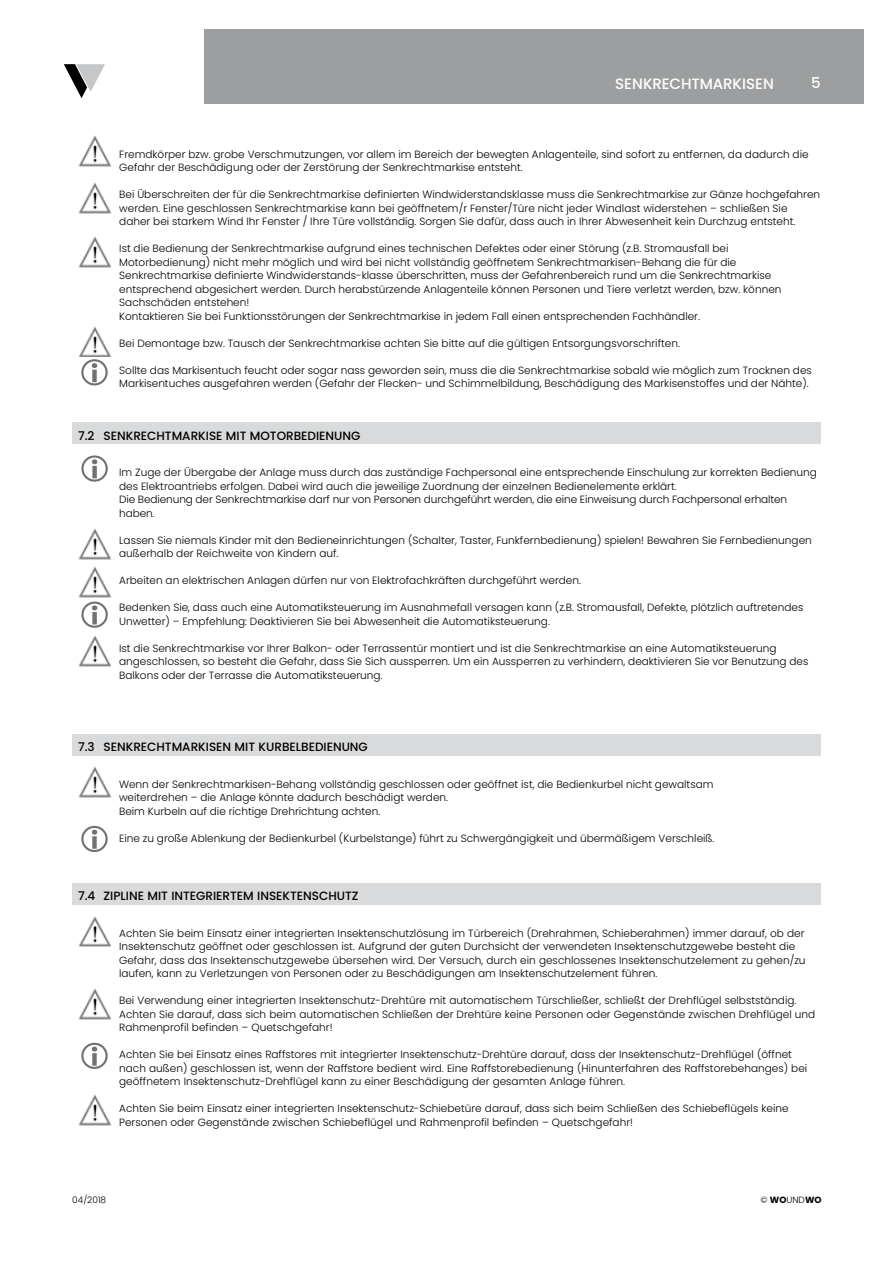
<style>
.page{position:relative;width:893px;height:1263px;background:#fff}
.page>*{position:absolute;margin:0;border:0;box-sizing:border-box;transform-origin:0 0}
.t1{font:500 15px "Poppins";letter-spacing:-.005em;color:#fff}
.t2{font:500 12px "Poppins";color:#000}
.t3{font:300 10.5px/13.5px "Poppins";color:#000}
.t4{font:300 9px "Poppins";color:#000}
.s1{font-weight:700}
</style>
<div class="page">
<svg style="left:64px;top:64px;width:41px;height:34px"></svg>
<div style="left:204px;top:30px;width:659px;height:74px;background:#9c9e9f"></div>
<img style="left:78px;top:135px;width:34px;height:32px">
<img style="left:78px;top:182px;width:34px;height:32px">
<img style="left:78px;top:236px;width:34px;height:32px">
<img style="left:78px;top:326px;width:34px;height:31px">
<svg style="left:81px;top:359px;width:27px;height:26px"></svg>
<div style="left:72px;top:423px;width:749px;height:21px;background:#d9dadb"></div>
<svg style="left:81px;top:455px;width:27px;height:27px"></svg>
<img style="left:78px;top:528px;width:34px;height:32px">
<img style="left:78px;top:566px;width:34px;height:32px">
<svg style="left:81px;top:601px;width:27px;height:27px"></svg>
<img style="left:78px;top:635px;width:34px;height:32px">
<div style="left:72px;top:734px;width:749px;height:21px;background:#d9dadb"></div>
<div style="left:72px;top:883px;width:749px;height:22px;background:#d9dadb"></div>
<img style="left:78px;top:766px;width:34px;height:32px">
<svg style="left:81px;top:826px;width:27px;height:26px"></svg>
<img style="left:78px;top:916px;width:34px;height:31px">
<img style="left:78px;top:988px;width:34px;height:32px">
<svg style="left:81px;top:1043px;width:27px;height:26px"></svg>
<img style="left:78px;top:1094px;width:34px;height:32px">
<h1 class="t1" style="left:615px;top:75px;width:160px">SENKRECHTMARKISEN</h1>
<h1 class="t1" style="left:811px;top:74px;width:11px">5</h1>
<p class="t3" style="left:119px;top:147px;width:691px">Fremdkörper bzw. grobe Verschmutzungen, vor allem im Bereich der bewegten Anlagenteile, sind sofort zu entfernen, da dadurch die<br>Gefahr der Beschädigung oder der Zerstörung der Senkrechtmarkise entsteht.</p>
<p class="t3" style="left:119px;top:188px;width:702px">Bei Überschreiten der für die Senkrechtmarkise definierten Windwiderstandsklasse muss die Senkrechtmarkise zur Gänze hochgefahren werden. Eine geschlossen Senkrechtmarkise kann bei geöffnetem/r Fenster/Türe nicht jeder Windlast widerstehen – schließen Sie daher bei starkem Wind Ihr Fenster / Ihre Türe vollständig. Sorgen Sie dafür, dass auch in Ihrer Abwesenheit kein Durchzug entsteht.</p>
<p class="t3" style="left:119px;top:242px;width:664px">Ist die Bedienung der Senkrechtmarkise aufgrund eines technischen Defektes oder einer Störung (z.B. Stromausfall bei Motorbedienung) nicht mehr möglich und wird bei nicht vollständig geöffnetem Senkrechtmarkisen-Behang die für die Senkrechtmarkise definierte Windwiderstands-klasse überschritten, muss der Gefahrenbereich rund um die Senkrechtmarkise entsprechend abgesichert werden. Durch herabstürzende Anlagenteile können Personen und Tiere verletzt werden, bzw. können Sachschäden entstehen!<br>Kontaktieren Sie bei Funktionsstörungen der Senkrechtmarkise in jedem Fall einen entsprechenden Fachhändler.</p>
<p class="t3" style="left:119px;top:336px;width:562px">Bei Demontage bzw. Tausch der Senkrechtmarkise achten Sie bitte auf die gültigen Entsorgungsvorschriften.</p>
<p class="t3" style="left:119px;top:363px;width:694px">Sollte das Markisentuch feucht oder sogar nass geworden sein, muss die die Senkrechtmarkise sobald wie möglich zum Trocknen des<br>Markisentuches ausgefahren werden (Gefahr der Flecken- und Schimmelbildung, Beschädigung des Markisenstoffes und der Nähte).</p>
<p class="t2" style="left:78px;top:429px;width:284px">7.2 SENKRECHTMARKISE MIT MOTORBEDIENUNG</p>
<p class="t3" style="left:119px;top:466px;width:699px">Im Zuge der Übergabe der Anlage muss durch das zuständige Fachpersonal eine entsprechende Einschulung zur korrekten Bedienung des Elektroantriebs erfolgen. Dabei wird auch die jeweilige Zuordnung der einzelnen Bedienelemente erklärt.<br>Die Bedienung der Senkrechtmarkise darf nur von Personen durchgeführt werden, die eine Einweisung durch Fachpersonal erhalten haben.</p>
<p class="t3" style="left:119px;top:533px;width:694px">Lassen Sie niemals Kinder mit den Bedieneinrichtungen (Schalter, Taster, Funkfernbedienung) spielen! Bewahren Sie Fernbedienungen außerhalb der Reichweite von Kindern auf.</p>
<p class="t3" style="left:119px;top:574px;width:463px">Arbeiten an elektrischen Anlagen dürfen nur von Elektrofachkräften durchgeführt werden.</p>
<p class="t3" style="left:119px;top:601px;width:686px">Bedenken Sie, dass auch eine Automatiksteuerung im Ausnahmefall versagen kann (z.B. Stromausfall, Defekte, plötzlich auftretendes<br>Unwetter) – Empfehlung: Deaktivieren Sie bei Abwesenheit die Automatiksteuerung.</p>
<p class="t3" style="left:119px;top:641px;width:691px">Ist die Senkrechtmarkise vor Ihrer Balkon- oder Terrassentür montiert und ist die Senkrechtmarkise an eine Automatiksteuerung angeschlossen, so besteht die Gefahr, dass Sie Sich aussperren. Um ein Aussperren zu verhindern, deaktivieren Sie vor Benutzung des<br>Balkons oder der Terrasse die Automatiksteuerung.</p>
<p class="t2" style="left:78px;top:740px;width:291px">7.3 SENKRECHTMARKISEN MIT KURBELBEDIENUNG</p>
<p class="t3" style="left:119px;top:777px;width:596px">Wenn der Senkrechtmarkisen-Behang vollständig geschlossen oder geöffnet ist, die Bedienkurbel nicht gewaltsam weiterdrehen – die Anlage könnte dadurch beschädigt werden.<br>Beim Kurbeln auf die richtige Drehrichtung achten.</p>
<p class="t3" style="left:119px;top:831px;width:597px">Eine zu große Ablenkung der Bedienkurbel (Kurbelstange) führt zu Schwergängigkeit und übermäßigem Verschleiß.</p>
<p class="t2" style="left:78px;top:889px;width:282px">7.4 ZIPLINE MIT INTEGRIERTEM INSEKTENSCHUTZ</p>
<p class="t3" style="left:119px;top:926px;width:688px">Achten Sie beim Einsatz einer integrierten Insektenschutzlösung im Türbereich (Drehrahmen, Schieberahmen) immer darauf, ob der Insektenschutz geöffnet oder geschlossen ist. Aufgrund der guten Durchsicht der verwendeten Insektenschutzgewebe besteht die Gefahr, dass das Insektenschutzgewebe übersehen wird. Der Versuch, durch ein geschlossenes Insektenschutzelement zu gehen/zu laufen, kann zu Verletzungen von Personen oder zu Beschädigungen am Insektenschutzelement führen.</p>
<p class="t3" style="left:119px;top:994px;width:698px">Bei Verwendung einer integrierten Insektenschutz-Drehtüre mit automatischem Türschließer, schließt der Drehflügel selbstständig.<br>Achten Sie darauf, dass sich beim automatischen Schließen der Drehtüre keine Personen oder Gegenstände zwischen Drehflügel und<br>Rahmenprofil befinden – Quetschgefahr!</p>
<p class="t3" style="left:119px;top:1048px;width:690px">Achten Sie bei Einsatz eines Raffstores mit integrierter Insektenschutz-Drehtüre darauf, dass der Insektenschutz-Drehflügel (öffnet nach außen) geschlossen ist, wenn der Raffstore bedient wird. Eine Raffstorebedienung (Hinunterfahren des Raffstorebehanges) bei geöffnetem Insektenschutz-Drehflügel kann zu einer Beschädigung der gesamten Anlage führen.</p>
<p class="t3" style="left:119px;top:1102px;width:671px">Achten Sie beim Einsatz einer integrierten Insektenschutz-Schiebetüre darauf, dass sich beim Schließen des Schiebeflügels keine<br>Personen oder Gegenstände zwischen Schiebeflügel und Rahmenprofil befinden – Quetschgefahr!</p>
<p class="t4" style="left:72px;top:1195px;width:35px">04/2018</p>
<p class="t4" style="left:760px;top:1195px;width:63px">© <span class="s1">WO</span>UND<span class="s1">WO</span></p>
</div>
